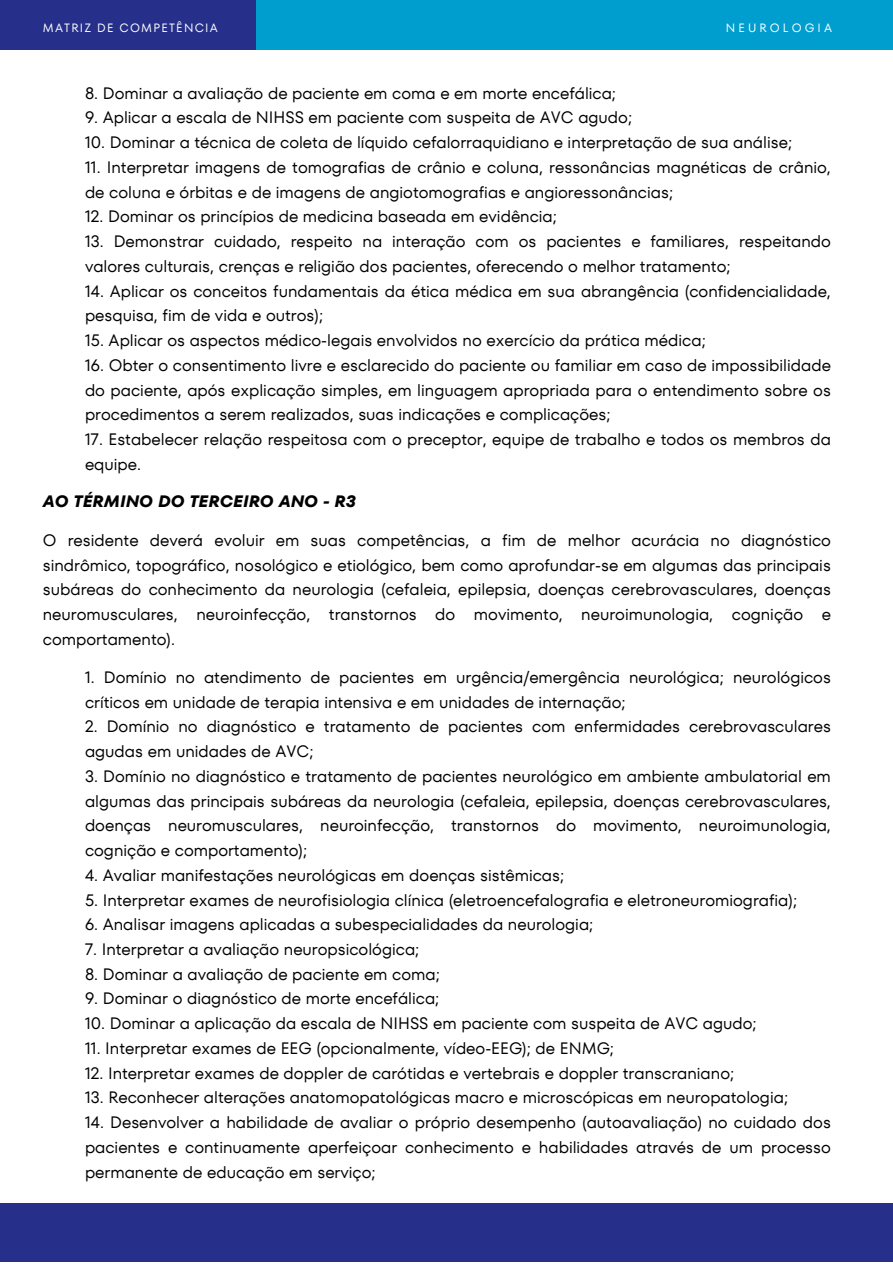
<style>
.page{position:relative;width:893px;height:1264px;background:#fff}
.page>*{position:absolute;margin:0;border:0;box-sizing:border-box;transform-origin:0 0}
.t1{font:16.5px/24.8px "TT Fors";color:#000}
.t2{font:italic 700 16.5px "TT Fors";color:#000}
.t3{font:12px "TT Fors";letter-spacing:.105em;color:#fff}
.t4{font:12px "TT Fors";letter-spacing:.26em;color:#fff}
</style>
<div class="page">
<div style="left:0;top:0;width:310px;height:49px;background:#262f8a"></div>
<div style="left:256px;top:0;width:636px;height:49px;background:#009ecf"></div>
<div style="left:0;top:1203px;width:892px;height:59px;background:#262f8a"></div>
<p class="t3" style="left:43px;top:19px;width:177px">MATRIZ DE COMPETÊNCIA</p>
<p class="t4" style="left:725px;top:19px;width:108px">NEUROLOGIA</p>
<p class="t1" style="left:85px;top:80px;width:532px">8. Dominar a avaliação de paciente em coma e em morte encefálica;</p>
<p class="t1" style="left:85px;top:105px;width:548px">9. Aplicar a escala de NIHSS em paciente com suspeita de AVC agudo;</p>
<p class="t1" style="left:85px;top:130px;width:708px">10. Dominar a técnica de coleta de líquido cefalorraquidiano e interpretação de sua análise;</p>
<p class="t1" style="left:85px;top:155px;width:747px">11. Interpretar imagens de tomografias de crânio e coluna, ressonâncias magnéticas de crânio, de coluna e órbitas e de imagens de angiotomografias e angioressonâncias;</p>
<p class="t1" style="left:85px;top:204px;width:473px">12. Dominar os princípios de medicina baseada em evidência;</p>
<p class="t1" style="left:85px;top:229px;width:747px">13. Demonstrar cuidado, respeito na interação com os pacientes e familiares, respeitando valores culturais, crenças e religião dos pacientes, oferecendo o melhor tratamento;</p>
<p class="t1" style="left:85px;top:278px;width:747px">14. Aplicar os conceitos fundamentais da ética médica em sua abrangência (confidencialidade, pesquisa, fim de vida e outros);</p>
<p class="t1" style="left:85px;top:328px;width:622px">15. Aplicar os aspectos médico-legais envolvidos no exercício da prática médica;</p>
<p class="t1" style="left:85px;top:352px;width:747px;text-align:justify">16. Obter o consentimento livre e esclarecido do paciente ou familiar em caso de impossibilidade do paciente, após explicação simples, em linguagem apropriada para o entendimento sobre os procedimentos a serem realizados, suas indicações e complicações;</p>
<p class="t1" style="left:85px;top:427px;width:747px">17. Estabelecer relação respeitosa com o preceptor, equipe de trabalho e todos os membros da equipe.</p>
<p class="t2" style="left:43px;top:490px;width:315px">AO TÉRMINO DO TERCEIRO ANO - R3</p>
<p class="t1" style="left:43px;top:528px;width:789px;text-align:justify">O residente deverá evoluir em suas competências, a fim de melhor acurácia no diagnóstico sindrômico, topográfico, nosológico e etiológico, bem como aprofundar-se em algumas das principais subáreas do conhecimento da neurologia (cefaleia, epilepsia, doenças cerebrovasculares, doenças neuromusculares, neuroinfecção, transtornos do movimento, neuroimunologia, cognição e comportamento).</p>
<p class="t1" style="left:85px;top:664px;width:747px">1. Domínio no atendimento de pacientes em urgência/emergência neurológica; neurológicos críticos em unidade de terapia intensiva e em unidades de internação;</p>
<p class="t1" style="left:85px;top:714px;width:747px">2. Domínio no diagnóstico e tratamento de pacientes com enfermidades cerebrovasculares agudas em unidades de AVC;</p>
<p class="t1" style="left:85px;top:763px;width:747px;text-align:justify">3. Domínio no diagnóstico e tratamento de pacientes neurológico em ambiente ambulatorial em algumas das principais subáreas da neurologia (cefaleia, epilepsia, doenças cerebrovasculares, doenças neuromusculares, neuroinfecção, transtornos do movimento, neuroimunologia, cognição e comportamento);</p>
<p class="t1" style="left:85px;top:862px;width:481px">4. Avaliar manifestações neurológicas em doenças sistêmicas;</p>
<p class="t1" style="left:85px;top:887px;width:713px">5. Interpretar exames de neurofisiologia clínica (eletroencefalografia e eletroneuromiografia);</p>
<p class="t1" style="left:85px;top:912px;width:510px">6. Analisar imagens aplicadas a subespecialidades da neurologia;</p>
<p class="t1" style="left:85px;top:936px;width:336px">7. Interpretar a avaliação neuropsicológica;</p>
<p class="t1" style="left:85px;top:961px;width:356px">8. Dominar a avaliação de paciente em coma;</p>
<p class="t1" style="left:85px;top:986px;width:356px">9. Dominar o diagnóstico de morte encefálica;</p>
<p class="t1" style="left:85px;top:1011px;width:673px">10. Dominar a aplicação da escala de NIHSS em paciente com suspeita de AVC agudo;</p>
<p class="t1" style="left:85px;top:1035px;width:530px">11. Interpretar exames de EEG (opcionalmente, vídeo-EEG); de ENMG;</p>
<p class="t1" style="left:85px;top:1060px;width:650px">12. Interpretar exames de doppler de carótidas e vertebrais e doppler transcraniano;</p>
<p class="t1" style="left:85px;top:1085px;width:704px">13. Reconhecer alterações anatomopatológicas macro e microscópicas em neuropatologia;</p>
<p class="t1" style="left:85px;top:1109px;width:747px;text-align:justify">14. Desenvolver a habilidade de avaliar o próprio desempenho (autoavaliação) no cuidado dos pacientes e continuamente aperfeiçoar conhecimento e habilidades através de um processo permanente de educação em serviço;</p>
</div>
